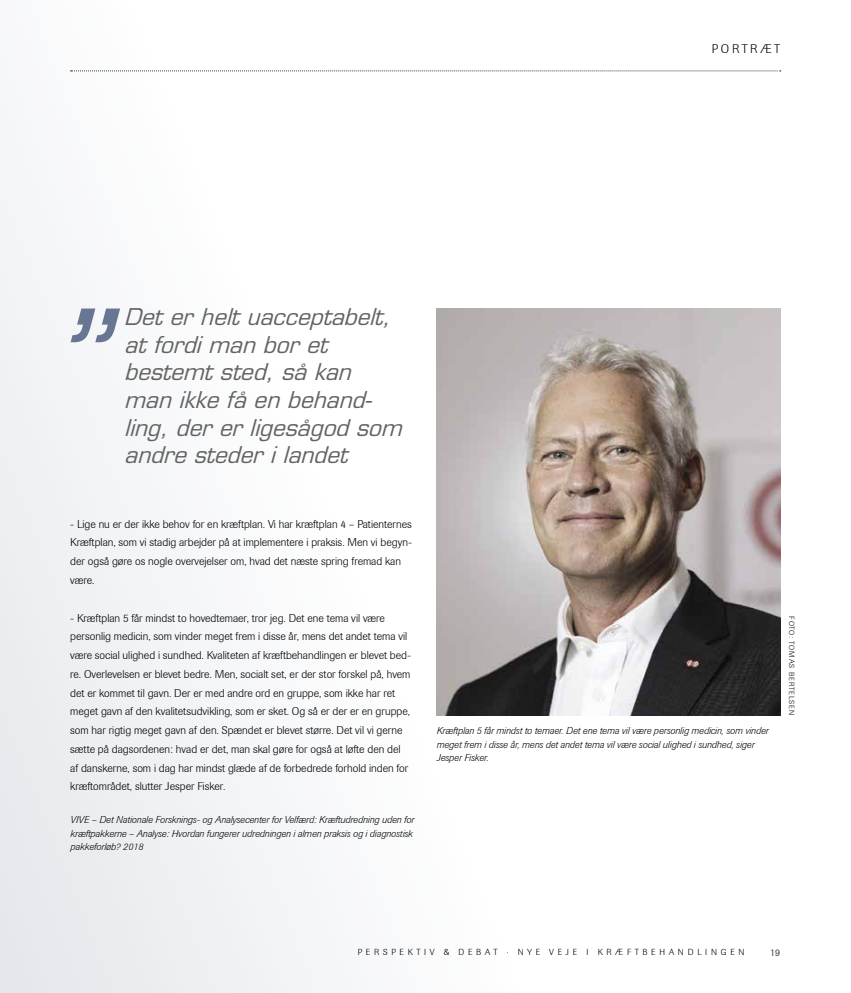
<style>
.page{position:relative;width:851px;height:993px;background:#fff}
.page>*{position:absolute;margin:0;border:0;box-sizing:border-box;transform-origin:0 0}
.t1{font:italic 22.5px/27.5px "Eurostile LT Std";color:#636363}
.t2{font:300 12.5px "Berthold Imago";letter-spacing:.21em;color:#000}
.t3{font:300 11.25px/18.8px "Berthold Imago";color:#000}
.t4{font:italic 300 10px/13.8px "Berthold Imago";color:#000}
.t5{font:300 10px "Berthold Imago";color:#000}
.t6{font:300 8.75px "Berthold Imago";letter-spacing:.42em;color:#000}
.t7{font:300 7.5px "Berthold Imago";letter-spacing:.12em;color:#000}
</style>
<div class="page">
<div style="left:0;top:0;width:850px;height:992px;background:linear-gradient(to right,#f3f4f6,#fff)"></div>
<img style="left:436px;top:308px;width:344px;height:407px">
<svg style="left:71px;top:308px;width:49px;height:34px"></svg>
<p class="t2" style="left:711px;top:42px;width:70px">PORTRÆT</p>
<h1 class="t1" style="left:124px;top:303px;width:286px">Deterheltuacceptabelt, atfordimanboret bestemtsted,såkan manikkefåenbehand&shy;ling,dererligesågodsom andrestederilandet</h1>
<p class="t3" style="left:70px;top:514px;width:343px">- Lige nu er der ikke behov for en kræftplan. Vi har kræftplan 4 – Patienternes Kræftplan, som vi stadig arbejder på at implementere i praksis. Men vi begyn&shy;der også gøre os nogle overvejelser om, hvad det næste spring fremad kan være.</p>
<p class="t3" style="left:70px;top:608px;width:342px">- Kræftplan 5 får mindst to hovedtemaer, tror jeg. Det ene tema vil være personlig medicin, som vinder meget frem i disse år, mens det andet tema vil være social ulighed i sundhed. Kvaliteten af kræftbehandlingen er blevet bed&shy;re. Overlevelsen er blevet bedre. Men, socialt set, er der stor forskel på, hvem det er kommet til gavn. Der er med andre ord en gruppe, som ikke har ret meget gavn af den kvalitetsudvikling, som er sket. Og så er der er en gruppe, som har rigtig meget gavn af den. Spændet er blevet større. Det vil vi gerne sætte på dagsordenen: hvad er det, man skal gøre for også at løfte den del af danskerne, som i dag har mindst glæde af de forbedrede forhold inden for kræftområdet, slutter Jesper Fisker.</p>
<p class="t4" style="left:70px;top:812px;width:345px">VIVE – Det Nationale Forsknings- og Analysecenter for Velfærd: Kræftudredning uden for kræftpakkerne – Analyse: Hvordan fungerer udredningen i almen praksis og i diagnostisk pakkeforløb? 2018</p>
<p class="t4" style="left:436px;top:723px;width:333px">Kræftplan 5 får mindst to temaer. Det ene tema vil være personlig medicin, som vinder meget frem i disse år, mens det andet tema vil være social ulighed i sundhed, siger<br>Jesper Fisker.</p>
<p class="t7" style="left:795px;top:616px;width:100px;rotate:90deg">FOTO: TOMAS BERTELSEN</p>
<p class="t6" style="left:357px;top:946px;width:388px">PERSPEKTIV &amp; DEBAT · NYE VEJE I KRÆFTBEHANDLINGEN</p>
<p class="t5" style="left:770px;top:946px;width:11px">19</p>
</div>
